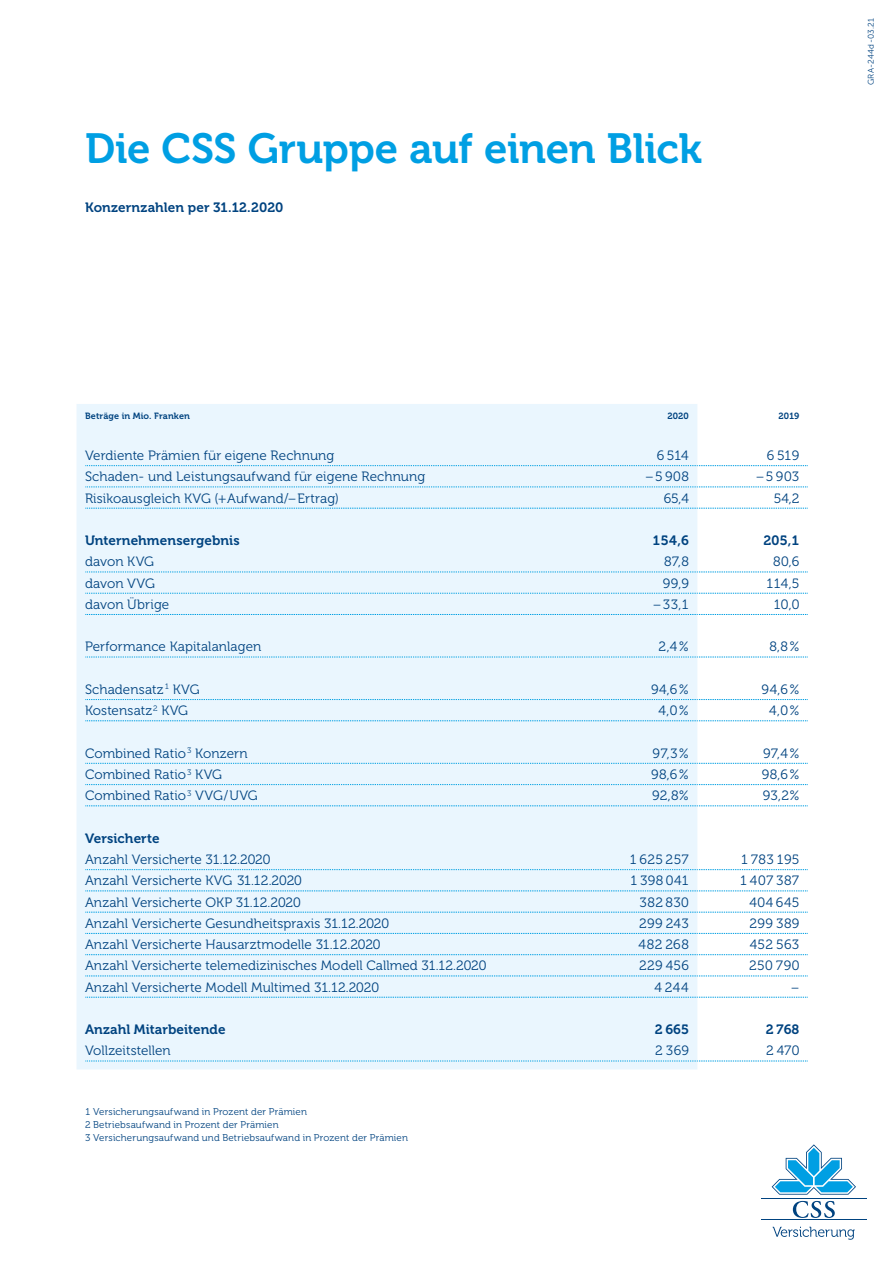
<style>
.page{position:relative;width:893px;height:1263px;background:#fff}
.page>*{position:absolute;margin:0;border:0;box-sizing:border-box;transform-origin:0 0}
.t1{font:42px "Museo 700";letter-spacing:-.01em;color:#009fe3}
.t2{font:13.5px/21.3px "Museo 300";letter-spacing:.005em;color:#004380}
.t3{font:13.5px "Museo 700";letter-spacing:.005em;color:#004380}
.t4{font:9.75px/12.8px "Museo 300";letter-spacing:.015em;color:#004380}
.t5{font:9px "Museo 700";letter-spacing:.015em;color:#004380}
.t6{font:8.25px "Museo Sans 300";letter-spacing:.03em;color:#004380}
</style>
<div class="page">
<div style="left:77px;top:404px;width:620px;height:665px;background:#eaf6fe"></div>
<svg style="left:85px;top:657px;width:723px;height:1px"></svg>
<svg style="left:85px;top:699px;width:723px;height:1px"></svg>
<svg style="left:85px;top:465px;width:723px;height:1px"></svg>
<svg style="left:85px;top:487px;width:723px;height:1px"></svg>
<svg style="left:85px;top:572px;width:723px;height:1px"></svg>
<svg style="left:85px;top:593px;width:723px;height:1px"></svg>
<svg style="left:85px;top:763px;width:723px;height:1px"></svg>
<svg style="left:85px;top:784px;width:723px;height:1px"></svg>
<svg style="left:85px;top:869px;width:723px;height:1px"></svg>
<svg style="left:85px;top:1061px;width:723px;height:1px"></svg>
<svg style="left:85px;top:912px;width:723px;height:1px"></svg>
<svg style="left:85px;top:933px;width:723px;height:1px"></svg>
<svg style="left:85px;top:954px;width:723px;height:1px"></svg>
<svg style="left:85px;top:891px;width:723px;height:1px"></svg>
<svg style="left:85px;top:720px;width:723px;height:1px"></svg>
<svg style="left:85px;top:614px;width:723px;height:1px"></svg>
<svg style="left:85px;top:508px;width:723px;height:1px"></svg>
<svg style="left:85px;top:805px;width:723px;height:1px"></svg>
<svg style="left:85px;top:976px;width:723px;height:1px"></svg>
<svg style="left:85px;top:997px;width:723px;height:1px"></svg>
<svg style="left:773px;top:1227px;width:82px;height:13px"></svg>
<hr style="left:761px;top:1219px;width:105px;height:1px;background:#004380">
<hr style="left:761px;top:1198px;width:105px;height:1px;background:#004380">
<svg style="left:772px;top:1144px;width:84px;height:51px"></svg>
<svg style="left:793px;top:1201px;width:42px;height:17px"></svg>
<h1 class="t1" style="left:85px;top:125px;width:618px">Die CSS Gruppe auf einen Blick</h1>
<p class="t3" style="left:85px;top:200px;width:200px">Konzernzahlen per 31.12.2020</p>
<p class="t6" style="left:866px;top:85px;width:69px;rotate:-90deg">GRA-244d-03.21</p>
<p class="t5" style="left:85px;top:411px;width:107px">Beträge in Mio. Franken</p>
<p class="t2" style="left:85px;top:445px;width:342px">Verdiente Prämien für eigene Rechnung<br>Schaden- und Leistungsaufwand für eigene Rechnung<br>Risikoausgleich KVG (+Aufwand/–Ertrag)</p>
<p class="t3" style="left:85px;top:533px;width:156px">Unternehmensergebnis</p>
<p class="t2" style="left:85px;top:551px;width:86px">davon KVG davon VVG davon Übrige</p>
<p class="t2" style="left:85px;top:636px;width:178px">Performance Kapitalanlagen</p>
<p class="t2" style="left:85px;top:679px;width:116px">Schadensatz<sup>1</sup> KVG<br>Kostensatz<sup>2</sup> KVG</p>
<p class="t2" style="left:85px;top:743px;width:174px">Combined Ratio<sup>3</sup> Konzern<br>Combined Ratio<sup>3</sup> KVG<br>Combined Ratio<sup>3</sup> VVG/UVG</p>
<p class="t3" style="left:85px;top:831px;width:76px">Versicherte</p>
<p class="t2" style="left:85px;top:849px;width:403px">Anzahl Versicherte 31.12.2020<br>Anzahl Versicherte KVG 31.12.2020<br>Anzahl Versicherte OKP 31.12.2020<br>Anzahl Versicherte Gesundheitspraxis 31.12.2020<br>Anzahl Versicherte Hausarztmodelle 31.12.2020<br>Anzahl Versicherte telemedizinisches Modell Callmed 31.12.2020<br>Anzahl Versicherte Modell Multimed 31.12.2020</p>
<p class="t3" style="left:85px;top:1022px;width:142px">Anzahl Mitarbeitende</p>
<p class="t2" style="left:85px;top:1040px;width:87px">Vollzeitstellen</p>
<p class="t4" style="left:85px;top:1106px;width:324px">1 Versicherungsaufwand in Prozent der Prämien<br>2 Betriebsaufwand in Prozent der Prämien<br>3 Versicherungsaufwand und Betriebsaufwand in Prozent der Prämien</p>
<p class="t5" style="left:667px;top:411px;width:23px">2020</p>
<p class="t5" style="left:778px;top:411px;width:22px">2019</p>
<p class="t2" style="left:657px;top:445px;width:34px">6 514</p>
<p class="t2" style="left:767px;top:445px;width:34px">6 519</p>
<p class="t2" style="left:645px;top:466px;width:45px">–5 908</p>
<p class="t2" style="left:756px;top:466px;width:45px">–5 903</p>
<p class="t2" style="left:664px;top:488px;width:27px">65,4</p>
<p class="t2" style="left:774px;top:488px;width:27px">54,2</p>
<p class="t3" style="left:653px;top:533px;width:38px">154,6</p>
<p class="t3" style="left:763px;top:533px;width:38px">205,1</p>
<p class="t2" style="left:664px;top:551px;width:26px">87,8</p>
<p class="t2" style="left:773px;top:551px;width:28px">80,6</p>
<p class="t2" style="left:663px;top:573px;width:27px">99,9</p>
<p class="t2" style="left:766px;top:573px;width:35px">114,5</p>
<p class="t2" style="left:653px;top:594px;width:37px">–33,1</p>
<p class="t2" style="left:773px;top:594px;width:27px">10,0</p>
<p class="t2" style="left:659px;top:636px;width:32px">2,4%</p>
<p class="t2" style="left:769px;top:636px;width:31px">8,8%</p>
<p class="t2" style="left:651px;top:679px;width:39px">94,6%</p>
<p class="t2" style="left:761px;top:679px;width:39px">94,6%</p>
<p class="t2" style="left:659px;top:700px;width:32px">4,0%</p>
<p class="t2" style="left:769px;top:700px;width:32px">4,0%</p>
<p class="t2" style="left:653px;top:743px;width:38px">97,3%</p>
<p class="t2" style="left:763px;top:743px;width:38px">97,4%</p>
<p class="t2" style="left:651px;top:764px;width:39px">98,6%</p>
<p class="t2" style="left:762px;top:764px;width:39px">98,6%</p>
<p class="t2" style="left:652px;top:785px;width:38px">92,8%</p>
<p class="t2" style="left:763px;top:785px;width:38px">93,2%</p>
<p class="t2" style="left:630px;top:849px;width:61px">1 625 257</p>
<p class="t2" style="left:741px;top:849px;width:60px">1 783 195</p>
<p class="t2" style="left:630px;top:870px;width:60px">1 398 041</p>
<p class="t2" style="left:740px;top:870px;width:61px">1 407 387</p>
<p class="t2" style="left:639px;top:892px;width:51px">382 830</p>
<p class="t2" style="left:749px;top:892px;width:52px">404 645</p>
<p class="t2" style="left:639px;top:913px;width:51px">299 243</p>
<p class="t2" style="left:749px;top:913px;width:51px">299 389</p>
<p class="t2" style="left:639px;top:934px;width:52px">482 268</p>
<p class="t2" style="left:750px;top:934px;width:51px">452 563</p>
<p class="t2" style="left:639px;top:955px;width:51px">229 456</p>
<p class="t2" style="left:749px;top:955px;width:52px">250 790</p>
<p class="t2" style="left:654px;top:977px;width:36px">4 244</p>
<p class="t2" style="left:791px;top:977px;width:10px">–</p>
<p class="t3" style="left:655px;top:1022px;width:35px">2 665</p>
<p class="t3" style="left:766px;top:1022px;width:35px">2 768</p>
<p class="t2" style="left:655px;top:1040px;width:35px">2 369</p>
<p class="t2" style="left:766px;top:1040px;width:35px">2 470</p>
</div>
